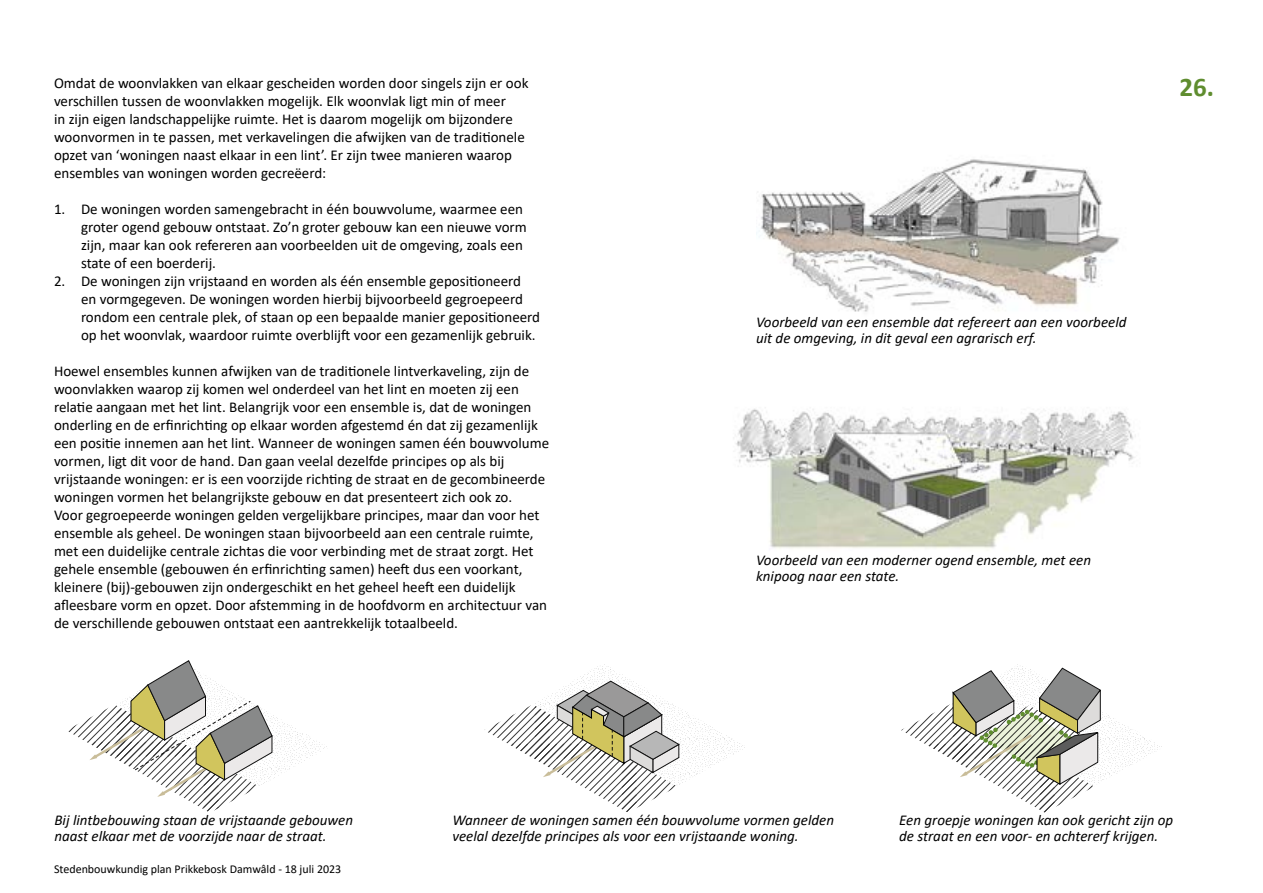
<style>
.page{position:relative;width:1263px;height:893px;background:#fff}
.page>*{position:absolute;margin:0;border:0;box-sizing:border-box;transform-origin:0 0}
.t1{font:700 27px "Calibri";color:#5f8d2f}
.t2{font:15px/18px "Calibri";color:#000}
.t3{font:italic 15px/16.5px "Calibri";color:#000}
.t4{font:12px "Calibri";color:#000}
</style>
<div class="page">
<svg style="left:484px;top:664px;width:261px;height:148px"></svg>
<svg style="left:68px;top:660px;width:259px;height:152px"></svg>
<svg style="left:901px;top:664px;width:261px;height:149px"></svg>
<img style="left:736px;top:408px;width:400px;height:141px">
<img style="left:756px;top:159px;width:364px;height:153px">
<p class="t2" style="left:54px;top:74px;width:476px">Omdat de woonvlakken van elkaar gescheiden worden door singels zijn er ook verschillen tussen de woonvlakken mogelijk. Elk woonvlak ligt min of meer<br>in zijn eigen landschappelijke ruimte. Het is daarom mogelijk om bijzondere woonvormen in te passen, met verkavelingen die afwijken van de traditionele opzet van ‘woningen naast elkaar in een lint’. Er zijn twee manieren waarop ensembles van woningen worden gecreëerd:</p>
<p class="t2" style="left:81px;top:200px;width:447px;text-indent:-27px">1. De woningen worden samengebracht in één bouwvolume, waarmee een groter ogend gebouw ontstaat. Zo’n groter gebouw kan een nieuwe vorm zijn, maar kan ook refereren aan voorbeelden uit de omgeving, zoals een state of een boerderij.</p>
<p class="t2" style="left:81px;top:272px;width:461px;text-indent:-27px">2. De woningen zijn vrijstaand en worden als één ensemble gepositioneerd en vormgegeven. De woningen worden hierbij bijvoorbeeld gegroepeerd rondom een centrale plek, of staan op een bepaalde manier gepositioneerd op het woonvlak, waardoor ruimte overblijft voor een gezamenlijk gebruik.</p>
<p class="t2" style="left:54px;top:362px;width:497px">Hoewel ensembles kunnen afwijken van de traditionele lintverkaveling, zijn de woonvlakken waarop zij komen wel onderdeel van het lint en moeten zij een relatie aangaan met het lint. Belangrijk voor een ensemble is, dat de woningen onderling en de erfinrichting op elkaar worden afgestemd én dat zij gezamenlijk een positie innemen aan het lint. Wanneer de woningen samen één bouwvolume vormen, ligt dit voor de hand. Dan gaan veelal dezelfde principes op als bij vrijstaande woningen: er is een voorzijde richting de straat en de gecombineerde woningen vormen het belangrijkste gebouw en dat presenteert zich ook zo.<br>Voor gegroepeerde woningen gelden vergelijkbare principes, maar dan voor het ensemble als geheel. De woningen staan bijvoorbeeld aan een centrale ruimte, met een duidelijke centrale zichtas die voor verbinding met de straat zorgt. Het gehele ensemble (gebouwen én erfinrichting samen) heeft dus een voorkant, kleinere (bij)-gebouwen zijn ondergeschikt en het geheel heeft een duidelijk afleesbare vorm en opzet. Door afstemming in de hoofdvorm en architectuur van de verschillende gebouwen ontstaat een aantrekkelijk totaalbeeld.</p>
<h1 class="t1" style="left:1179px;top:68px;width:36px">26.</h1>
<p class="t3" style="left:756px;top:313px;width:372px">Voorbeeld van een ensemble dat refereert aan een voorbeeld uit de omgeving, in dit geval een agrarisch erf.</p>
<p class="t3" style="left:756px;top:551px;width:336px">Voorbeeld van een moderner ogend ensemble, met een knipoog naar een state.</p>
<p class="t3" style="left:54px;top:811px;width:300px">Bij lintbebouwing staan de vrijstaande gebouwen naast elkaar met de voorzijde naar de straat.</p>
<p class="t3" style="left:452px;top:811px;width:383px">Wanneer de woningen samen één bouwvolume vormen gelden veelal dezelfde principes als voor een vrijstaande woning.</p>
<p class="t3" style="left:899px;top:811px;width:276px">Een groepje woningen kan ook gericht zijn op de straat en een voor- en achtererf krijgen.</p>
<p class="t4" style="left:54px;top:861px;width:289px">Stedenbouwkundig plan Prikkebosk Damwâld - 18 juli 2023</p>
</div>
